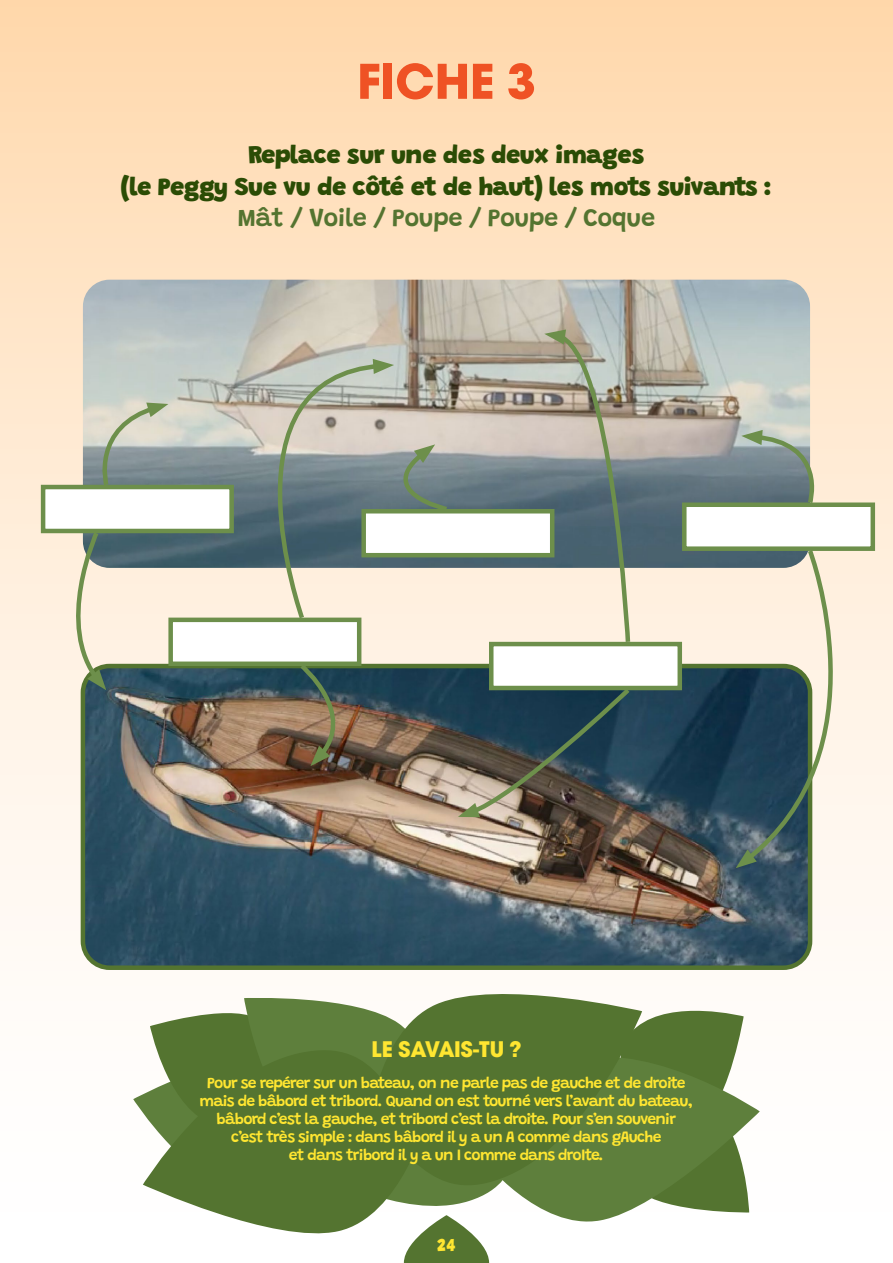
<style>
.page{position:relative;width:893px;height:1263px;background:#fff}
.page>*{position:absolute;margin:0;border:0;box-sizing:border-box;transform-origin:0 0}
.t1{font:700 52.5px "Avant Garde Md ITC";color:#ef5224}
.t2{font:900 25.5px/31.5px "Grandstander";letter-spacing:-.02em;color:#2b4c05;text-align:center}
.t3{font:600 25.5px "Grandstander";letter-spacing:-.02em;color:#547430}
.t4{font:700 23.7px "Avant Garde Md ITC";color:#ffe631}
.t5{font:900 18px "Grandstander";color:#ffe631}
.t6{font:600 15.75px/18px "Grandstander";letter-spacing:-.05em;color:#ffe631;text-align:center}
</style>
<div class="page">
<div style="left:0;top:0;width:893px;height:1263px;background:linear-gradient(to bottom,#ffdbb2,#feffff)"></div>
<img style="left:83px;top:280px;width:727px;height:288px">
<img style="left:83px;top:669px;width:727px;height:299px">
<div style="left:81px;top:664px;width:731px;height:306px;border:4px solid #547430;border-radius:27px"></div>
<svg style="left:642px;top:998px;width:107px;height:45px"></svg>
<svg style="left:536px;top:1043px;width:224px;height:188px"></svg>
<svg style="left:366px;top:977px;width:276px;height:235px"></svg>
<div style="left:41px;top:485px;width:193px;height:48px;background:#fff;border:4px solid #6d8f4b"></div>
<div style="left:361px;top:509px;width:193px;height:48px;background:#fff;border:4px solid #6d8f4b"></div>
<div style="left:682px;top:502px;width:193px;height:49px;background:#fff;border:4px solid #6d8f4b"></div>
<div style="left:168px;top:618px;width:193px;height:48px;background:#fff;border:4px solid #6d8f4b"></div>
<div style="left:489px;top:642px;width:193px;height:48px;background:#fff;border:4px solid #6d8f4b"></div>
<svg style="left:741px;top:430px;width:87px;height:77px"></svg>
<svg style="left:739px;top:546px;width:147px;height:321px"></svg>
<svg style="left:736px;top:849px;width:21px;height:19px"></svg>
<svg style="left:91px;top:402px;width:77px;height:87px"></svg>
<svg style="left:54px;top:529px;width:52px;height:161px"></svg>
<svg style="left:217px;top:359px;width:234px;height:263px"></svg>
<img style="left:297px;top:661px;width:62px;height:105px">
<svg style="left:544px;top:329px;width:88px;height:317px"></svg>
<svg style="left:458px;top:686px;width:174px;height:132px"></svg>
<svg style="left:133px;top:994px;width:403px;height:269px"></svg>
<h1 class="t1" style="left:357px;top:49px;width:180px">FICHE 3</h1>
<h2 class="t2" style="left:121px;top:137px;width:652px">Replace sur une des deux images<br>(le Peggy Sue vu de côté et de haut) les mots suivants :</h2>
<h2 class="t3" style="left:238px;top:198px;width:419px">Mât / Voile / Poupe / Poupe / Coque</h2>
<h3 class="t4" style="left:371px;top:1035px;width:151px">LE SAVAIS-TU ?</h3>
<p class="t6" style="left:200px;top:1073px;width:495px">Pour se repérer sur un bateau, on ne parle pas de gauche et de droite mais de bâbord et tribord. Quand on est tourné vers l’avant du bateau, bâbord c’est la gauche, et tribord c’est la droite. Pour s’en souvenir c’est très simple : dans bâbord il y a un A comme dans gAuche<br>et dans tribord il y a un I comme dans droIte.</p>
<p class="t5" style="left:437px;top:1231px;width:20px">24</p>
</div>
